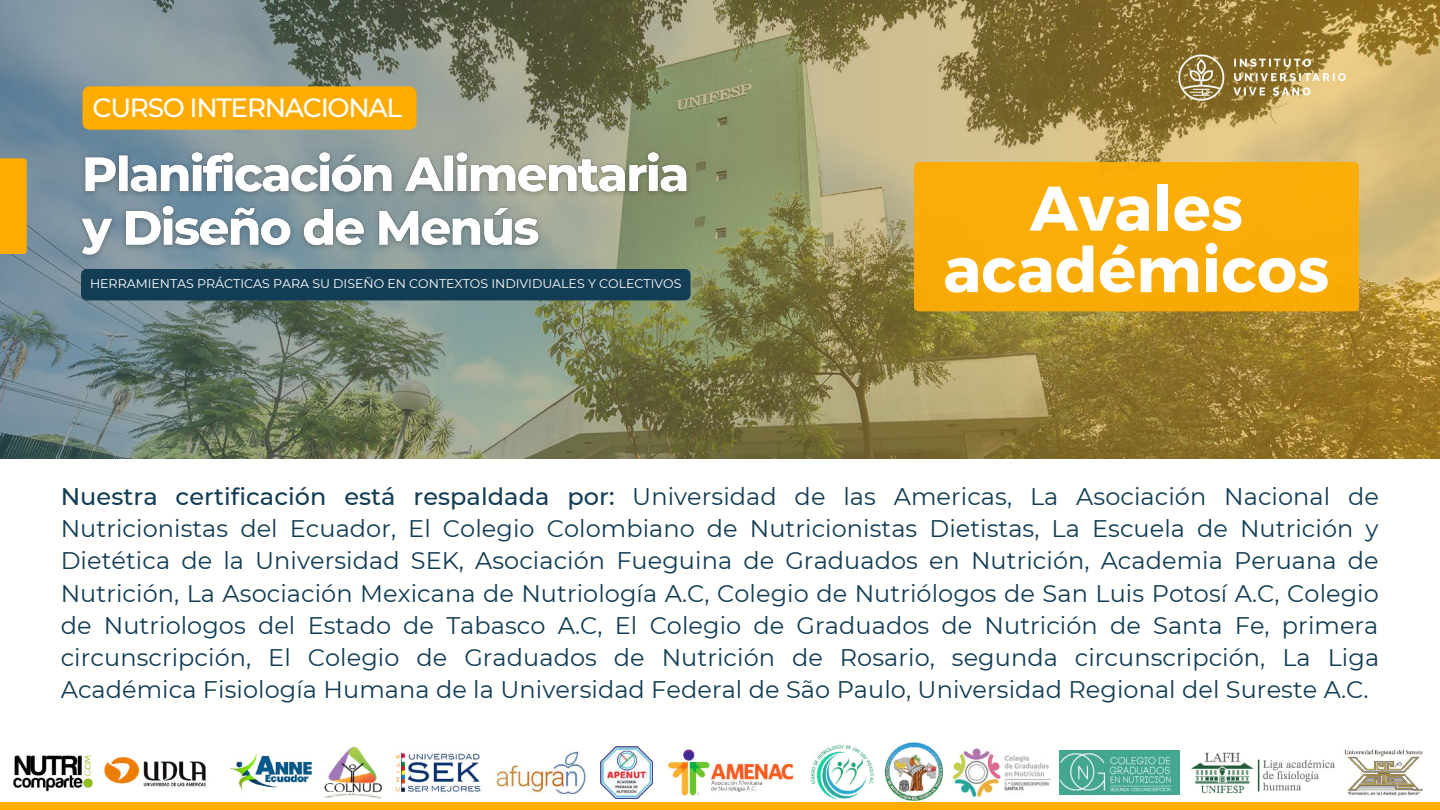
<style>
.page{position:relative;width:1440px;height:810px;background:#fff}
.page>*{position:absolute;margin:0;border:0;box-sizing:border-box;transform-origin:0 0}
.t1{font:700 62.9px/61.5px "Montserrat";letter-spacing:.005em;color:#fff;text-align:center}
.t2{font:500 26.3px "Montserrat";letter-spacing:-.05em;color:#fff}
.t3{font:24px/32.2px "Montserrat";letter-spacing:.005em;color:#123d54;text-align:justify}
.t4{font:12.6px "Montserrat";color:#fff}
.s1{font-weight:500}
</style>
<div class="page">
<img style="left:0;top:0;width:1440px;height:459px">
<div style="left:0;top:802px;width:1405px;height:8px;background:#fdac01"></div>
<div style="left:1405px;top:802px;width:35px;height:8px;background:#fdac01"></div>
<div style="left:914px;top:162px;width:445px;height:149px;background:#faac08;border-radius:5px"></div>
<img style="left:1165px;top:48px;width:194px;height:66px">
<div style="left:0;top:158px;width:27px;height:96px;background:#fdac01"></div>
<img style="left:73px;top:137px;width:624px;height:132px">
<div style="left:83px;top:86px;width:334px;height:44px;background:#fdac01;border-radius:7px"></div>
<div style="left:81px;top:269px;width:610px;height:31px;background:#123d54;border-radius:6px"></div>
<img style="left:1059px;top:750px;width:120px;height:44px">
<img style="left:1191px;top:752px;width:144px;height:42px">
<img style="left:953px;top:748px;width:97px;height:48px">
<img style="left:324px;top:746px;width:59px;height:53px">
<img style="left:229px;top:754px;width:83px;height:37px">
<img style="left:668px;top:749px;width:126px;height:47px">
<img style="left:600px;top:746px;width:52px;height:52px">
<img style="left:13px;top:755px;width:80px;height:37px">
<img style="left:492px;top:748px;width:95px;height:47px">
<img style="left:104px;top:757px;width:103px;height:30px">
<img style="left:393px;top:751px;width:88px;height:42px">
<img style="left:810px;top:744px;width:65px;height:56px">
<img style="left:885px;top:743px;width:58px;height:58px">
<img style="left:1344px;top:749px;width:79px;height:48px">
<p class="t2" style="left:93px;top:92px;width:311px">CURSO INTERNACIONAL</p>
<p class="t4" style="left:90px;top:276px;width:593px">HERRAMIENTAS PRÁCTICAS PARA SU DISEÑO EN CONTEXTOS INDIVIDUALES Y COLECTIVOS</p>
<h1 class="t1" style="left:943px;top:174px;width:388px">Avales académicos</h1>
<p class="t3" style="left:61px;top:480px;width:1320px"><span class="s1">Nuestra certificación está respaldada por:</span> Universidad de las Americas, La Asociación Nacional de Nutricionistas del Ecuador, El Colegio Colombiano de Nutricionistas Dietistas, La Escuela de Nutrición y Dietética de la Universidad SEK, Asociación Fueguina de Graduados en Nutrición, Academia Peruana de Nutrición, La Asociación Mexicana de Nutriología A.C, Colegio de Nutriólogos de San Luis Potosí A.C, Colegio de Nutriologos del Estado de Tabasco A.C, El Colegio de Graduados de Nutrición de Santa Fe, primera circunscripción, El Colegio de Graduados de Nutrición de Rosario, segunda circunscripción, La Liga Académica Fisiología Humana de la Universidad Federal de São Paulo, Universidad Regional del Sureste A.C.</p>
</div>
